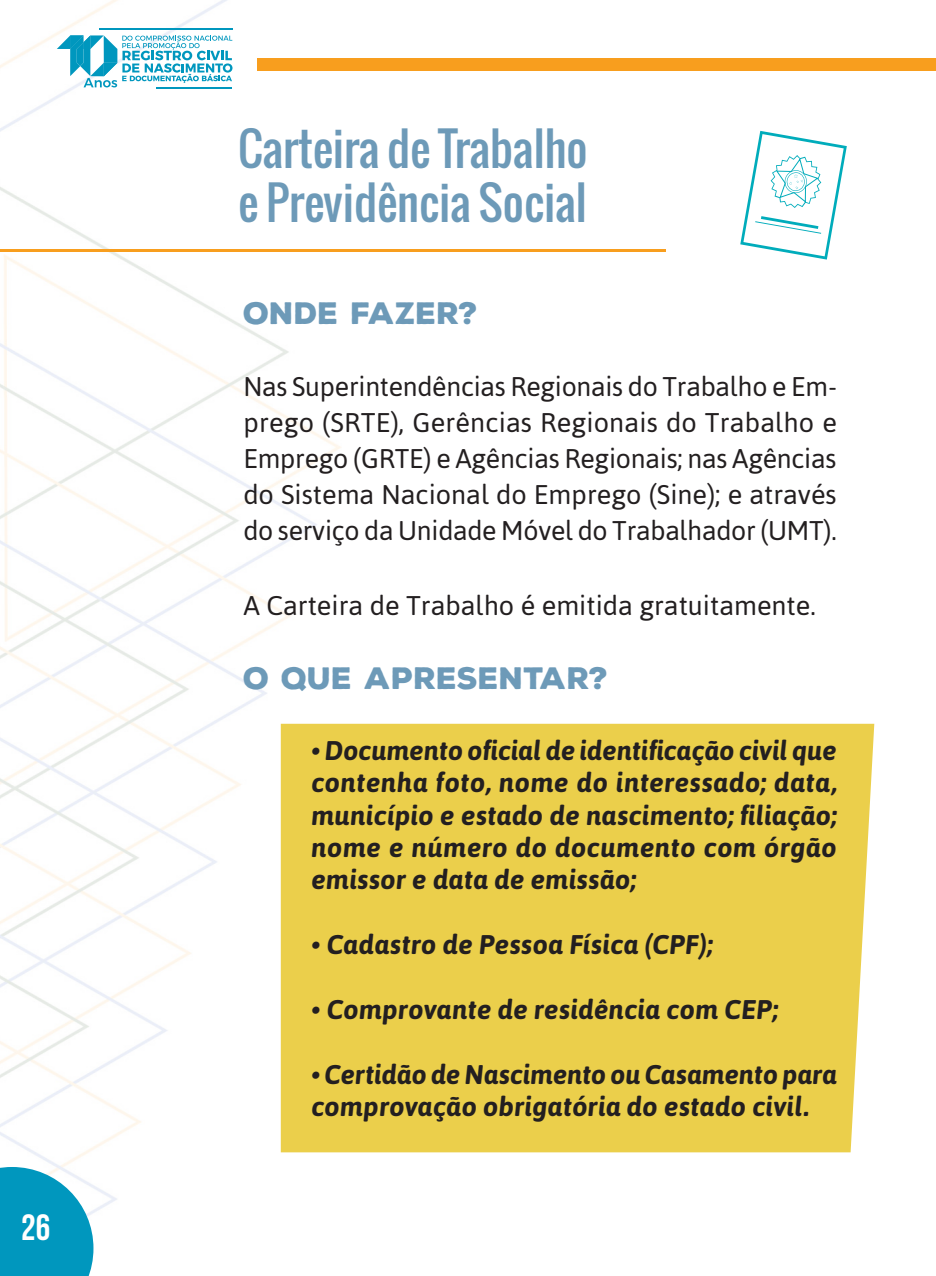
<style>
.page{position:relative;width:936px;height:1276px;background:#fff}
.page>*{position:absolute;margin:0;border:0;box-sizing:border-box;transform-origin:0 0}
.t1{font:45.3px/54.3px "Oswald";color:#6d9ab8}
.t2{font:36.6px "Bebas Neue";color:#fff}
.t3{font:900 30px "Nexa Rust Sans";color:#6d9ab8}
.t4{font:italic 700 27px/32.4px "Asap";letter-spacing:.015em;color:#231f20;text-align:justify}
.t5{font:27px/36px "Asap";color:#231f20;text-align:justify}
</style>
<div class="page">
<img style="left:0;top:0;width:341px;height:1256px">
<svg style="left:0;top:1167px;width:93px;height:109px;background:#23a5c6"></svg>
<div style="left:257px;top:58px;width:678px;height:13px;background:#f89e1e"></div>
<hr style="left:99px;top:28px;width:133px;height:1px;background:#0097be">
<hr style="left:156px;top:87px;width:76px;height:2px;background:#0097be">
<svg style="left:57px;top:35px;width:175px;height:52px"></svg>
<div style="left:281px;top:724px;width:593px;height:428px;background:#ebcf4b"></div>
<svg style="left:740px;top:131px;width:106px;height:129px"></svg>
<hr style="left:0;top:249px;width:665px;height:3px;background:#f89e1e">
<h2 class="t2" style="left:21px;top:1206px;width:30px">26</h2>
<h1 class="t1" style="left:238px;top:121px;width:351px">Carteira de Trabalho e Previdência Social</h1>
<p class="t3" style="left:243px;top:293px;width:236px">ONDE FAZER?</p>
<p class="t5" style="left:243px;top:368px;width:595px">Nas Superintendências Regionais do Trabalho e Em&shy;prego (SRTE), Gerências Regionais do Trabalho e Emprego (GRTE) e Agências Regionais; nas Agências do Sistema Nacional do Emprego (Sine); e através do serviço da Unidade Móvel do Trabalhador (UMT).</p>
<p class="t5" style="left:243px;top:587px;width:574px">A Carteira de Trabalho é emitida gratuitamente.</p>
<p class="t3" style="left:243px;top:658px;width:366px">O QUE APRESENTAR?</p>
<p class="t4" style="left:311px;top:734px;width:527px">• Documento oficial de identificação civil que contenha foto, nome do interessado; data, município e estado de nascimento; filiação; nome e número do documento com órgão emissor e data de emissão;</p>
<p class="t4" style="left:311px;top:928px;width:403px">• Cadastro de Pessoa Física (CPF);</p>
<p class="t4" style="left:311px;top:993px;width:468px">• Comprovante de residência com CEP;</p>
<p class="t4" style="left:311px;top:1058px;width:527px">• Certidão de Nascimento ou Casamento para comprovação obrigatória do estado civil.</p>
</div>
